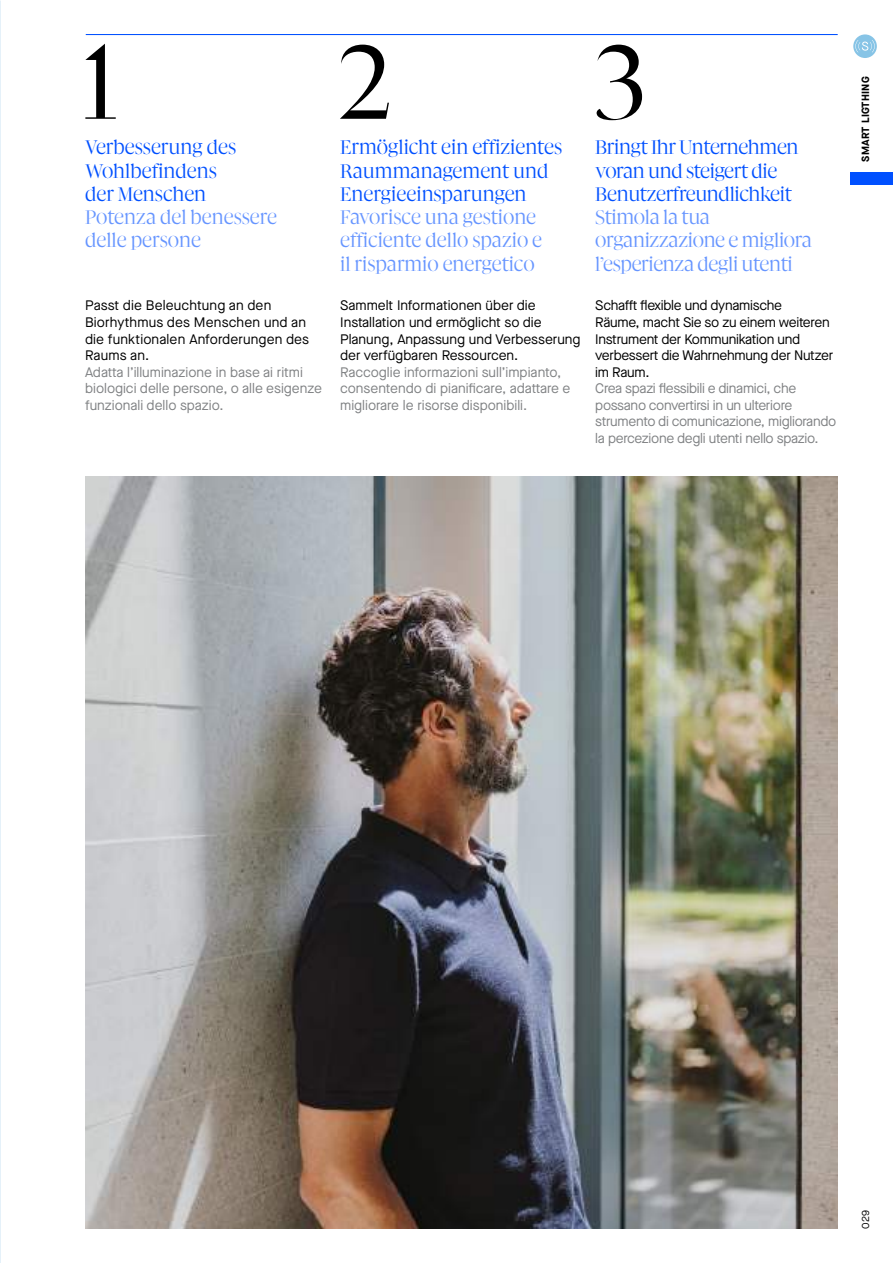
<style>
.page{position:relative;width:893px;height:1263px;background:#fff}
.page>*{position:absolute;margin:0;border:0;box-sizing:border-box;transform-origin:0 0}
.t1{font:300 120px "Gliko Modern L";color:#000}
.t2{font:300 22.5px/23.2px "Gliko Modern L";letter-spacing:-.005em;color:#0050ff}
.t3{font:300 22.5px/23.2px "Gliko Modern L";letter-spacing:-.005em;color:#6695ff}
.t4{font:13.8px/16.5px "Maison Neue";letter-spacing:-.01em;color:#808284}
.t5{font:13.8px/16.5px "Maison Neue";color:#000}
.t6{font:13.8px/16.5px "Maison Neue";letter-spacing:-.02em;color:#000}
.t7{font:700 10.5px "Maison Neue";letter-spacing:.02em;color:#000}
.t8{font:10.5px "Maison Neue";color:#000}
</style>
<div class="page">
<div style="left:850px;top:172px;width:43px;height:13px;background:#0050ff"></div>
<div style="left:853px;top:34px;width:24px;height:24px;background:#87c4e6;border-radius:50%"></div>
<svg style="left:855px;top:40px;width:20px;height:12px"></svg>
<hr style="left:86px;top:34px;width:752px;height:1px;background:#0050ff">
<img style="left:85px;top:477px;width:752px;height:752px">
<h1 class="t1" style="left:79px;top:24px;width:41px">1</h1>
<h1 class="t1" style="left:336px;top:24px;width:58px">2</h1>
<h1 class="t1" style="left:593px;top:24px;width:55px">3</h1>
<h2 class="t2" style="left:85px;top:136px;width:153px">Verbesserung des<br>Wohlbefindens der Menschen</h2>
<h2 class="t3" style="left:85px;top:206px;width:194px">Potenza del benessere delle persone</h2>
<h2 class="t2" style="left:340px;top:136px;width:224px">Ermöglicht ein effizientes<br>Raummanagement und<br>Energieeinsparungen</h2>
<h2 class="t3" style="left:340px;top:206px;width:204px">Favorisce una gestione efficiente dello spazio e il risparmio energetico</h2>
<p class="t5" style="left:340px;top:297px;width:242px">Sammelt Informationen über die Installation und ermöglicht so die Planung, Anpassung und Verbesserung der verfügbaren Ressourcen.</p>
<p class="t4" style="left:340px;top:363px;width:232px">Raccoglie informazioni sull’impianto, consentendo di pianificare, adattare e migliorare le risorse disponibili.</p>
<h2 class="t2" style="left:595px;top:136px;width:205px">Bringt Ihr Unternehmen voran und steigert die<br>Benutzerfreundlichkeit</h2>
<h2 class="t3" style="left:595px;top:206px;width:218px">Stimola la tua organizzazione e migliora l’esperienza degli utenti</h2>
<p class="t6" style="left:595px;top:297px;width:239px">Schafft flexible und dynamische<br>Räume, macht Sie so zu einem weiteren<br>Instrument der Kommunikation und verbessert die Wahrnehmung der Nutzer im Raum.</p>
<p class="t4" style="left:595px;top:380px;width:242px">Crea spazi flessibili e dinamici, che possano convertirsi in un ulteriore strumento di comunicazione, migliorando la percezione degli utenti nello spazio.</p>
<p class="t5" style="left:85px;top:297px;width:226px">Passt die Beleuchtung an den<br>Biorhythmus des Menschen und an die funktionalen Anforderungen des<br>Raums an.</p>
<p class="t4" style="left:85px;top:363px;width:238px">Adatta l’illuminazione in base ai ritmi biologici delle persone, o alle esigenze funzionali dello spazio.</p>
<p class="t7" style="left:858px;top:162px;width:87px;rotate:-90deg">SMART LIGTHING</p>
<p class="t8" style="left:858px;top:1229px;width:20px;rotate:-90deg">029</p>
</div>
